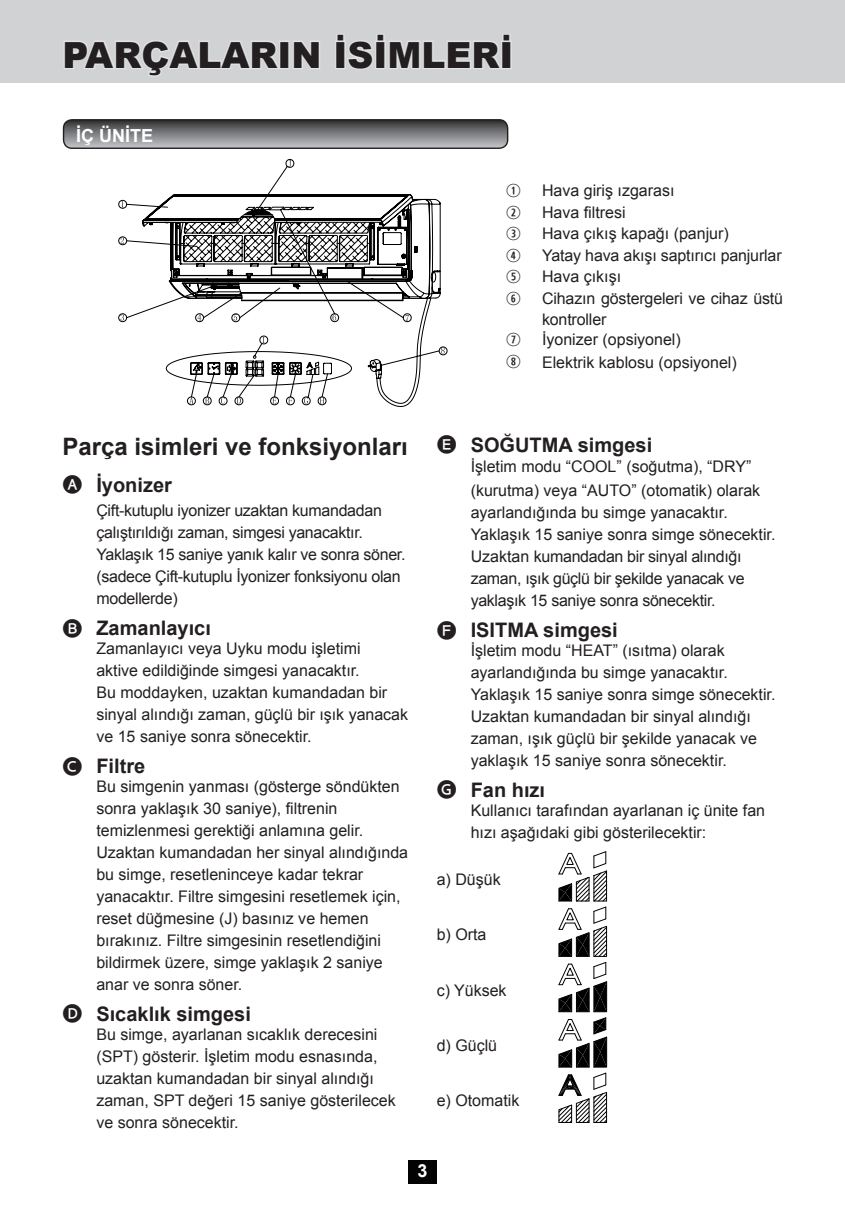
<style>
.page{position:relative;width:845px;height:1225px;background:#fff}
.page>*{position:absolute;margin:0;border:0;box-sizing:border-box;transform-origin:0 0}
.t1{font:900 36px "Arial";color:#231f20}
.t2{font:700 24px "Arial";color:#231f20}
.t3{font:700 20px "Arial";color:#231f20}
.t4{font:700 18px "Arial";color:#fff}
.t5{font:16px/22px "Arial";color:#231f20}
.t6{font:16px/22px "Arial";letter-spacing:-.02em;color:#231f20}
.s1{font-family:"Combi Numerals";font-size:18px}
.s2{font-family:"Combi Numerals Pro";font-size:18px}
.s3{font-family:"Koz Go Pro";font-weight:400}
</style>
<div class="page">
<div style="left:408px;top:1160px;width:29px;height:23px;background:#030303"></div>
<svg style="left:64px;top:120px;width:443px;height:28px;background:#7c7d80"></svg>
<div style="left:63px;top:119px;width:445px;height:30px;border:1px solid #231f20;border-radius:9px"></div>
<svg style="left:558px;top:851px;width:49px;height:272px"></svg>
<svg style="left:165px;top:355px;width:260px;height:52px"></svg>
<svg style="left:118px;top:159px;width:329px;height:196px"></svg>
<div style="left:0;top:0;width:845px;height:83px;background:#d1d2d4"></div>
<svg style="left:64px;top:34px;width:448px;height:43px"></svg>
<h1 class="t1" style="left:62px;top:29px;width:452px">PARÇALARIN İSİMLERİ</h1>
<p class="t4" style="left:76px;top:124px;width:79px">İÇ ÜNİTE</p>
<p class="t5" style="left:506px;top:180px;width:170px"><span class="s1">q</span> Hava giriş ızgarası</p>
<p class="t5" style="left:506px;top:201px;width:121px"><span class="s2">W</span> Hava filtresi</p>
<p class="t5" style="left:506px;top:223px;width:224px"><span class="s2">E</span> Hava çıkış kapağı (panjur)</p>
<p class="t5" style="left:506px;top:244px;width:277px"><span class="s2">R</span> Yatay hava akışı saptırıcı panjurlar</p>
<p class="t5" style="left:506px;top:266px;width:117px"><span class="s2">T</span> Hava çıkışı</p>
<p class="t5" style="left:506px;top:288px;width:278px"><span class="s2">Y</span> Cihazın göstergeleri ve cihaz üstü</p>
<p class="t5" style="left:542px;top:308px;width:66px">kontroller</p>
<p class="t5" style="left:506px;top:328px;width:176px"><span class="s2">U</span> İyonizer (opsiyonel)</p>
<p class="t5" style="left:506px;top:351px;width:232px"><span class="s2">I</span> Elektrik kablosu (opsiyonel)</p>
<h2 class="t2" style="left:62px;top:431px;width:347px">Parça isimleri ve fonksiyonları</h2>
<p class="t3" style="left:62px;top:471px;width:111px"><span class="s3">A</span> İyonizer</p>
<p class="t6" style="left:96px;top:500px;width:311px">Çift-kutuplu iyonizer uzaktan kumandadan çalıştırıldığı zaman, simgesi yanacaktır.<br>Yaklaşık 15 saniye yanık kalır ve sonra söner. (sadece Çift-kutuplu İyonizer fonksiyonu olan modellerde)</p>
<p class="t3" style="left:62px;top:615px;width:150px"><span class="s3">B</span> Zamanlayıcı</p>
<p class="t5" style="left:96px;top:637px;width:313px">Zamanlayıcı veya Uyku modu işletimi<br>aktive edildiğinde simgesi yanacaktır.<br>Bu moddayken, uzaktan kumandadan bir sinyal alındığı zaman, güçlü bir ışık yanacak ve 15 saniye sonra sönecektir.</p>
<p class="t3" style="left:62px;top:753px;width:84px"><span class="s3">C</span> Filtre</p>
<p class="t5" style="left:96px;top:775px;width:313px">Bu simgenin yanması (gösterge söndükten sonra yaklaşık 30 saniye), filtrenin temizlenmesi gerektiği anlamına gelir.<br>Uzaktan kumandadan her sinyal alındığında bu simge, resetleninceye kadar tekrar yanacaktır. Filtre simgesini resetlemek için, reset düğmesine (J) basınız ve hemen bırakınız. Filtre simgesinin resetlendiğini bildirmek üzere, simge yaklaşık 2 saniye anar ve sonra söner.</p>
<p class="t3" style="left:62px;top:1000px;width:190px"><span class="s3">D</span> Sıcaklık simgesi</p>
<p class="t5" style="left:96px;top:1023px;width:301px">Bu simge, ayarlanan sıcaklık derecesini (SPT) gösterir. İşletim modu esnasında, uzaktan kumandadan bir sinyal alındığı zaman, SPT değeri 15 saniye gösterilecek ve sonra sönecektir.</p>
<p class="t3" style="left:437px;top:431px;width:217px"><span class="s3">E</span> SOĞUTMA simgesi</p>
<p class="t5" style="left:471px;top:455px;width:291px;line-height:24px">İşletim modu “COOL” (soğutma), “DRY” (kurutma) veya “AUTO” (otomatik) olarak</p>
<p class="t6" style="left:471px;top:502px;width:306px">ayarlandığında bu simge yanacaktır.<br>Yaklaşık 15 saniye sonra simge sönecektir.<br>Uzaktan kumandadan bir sinyal alındığı zaman, ışık güçlü bir şekilde yanacak ve yaklaşık 15 saniye sonra sönecektir.</p>
<p class="t3" style="left:437px;top:617px;width:183px"><span class="s3">F</span> ISITMA simgesi</p>
<p class="t5" style="left:471px;top:639px;width:306px">İşletim modu “HEAT” (ısıtma) olarak ayarlandığında bu simge yanacaktır.<br>Yaklaşık 15 saniye sonra simge sönecektir.<br>Uzaktan kumandadan bir sinyal alındığı zaman, ışık güçlü bir şekilde yanacak ve yaklaşık 15 saniye sonra sönecektir.</p>
<p class="t3" style="left:437px;top:777px;width:110px"><span class="s3">G</span> Fan hızı</p>
<p class="t5" style="left:471px;top:799px;width:296px">Kullanıcı tarafından ayarlanan iç ünite fan hızı aşağıdaki gibi gösterilecektir:</p>
<p class="t5" style="left:437px;top:868px;width:66px">a) Düşük</p>
<p class="t5" style="left:437px;top:924px;width:51px">b) Orta</p>
<p class="t5" style="left:437px;top:979px;width:71px">c) Yüksek</p>
<p class="t5" style="left:437px;top:1034px;width:62px">d) Güçlü</p>
<p class="t5" style="left:437px;top:1090px;width:84px">e) Otomatik</p>
<p class="t4" style="left:417px;top:1159px;width:12px">3</p>
</div>
